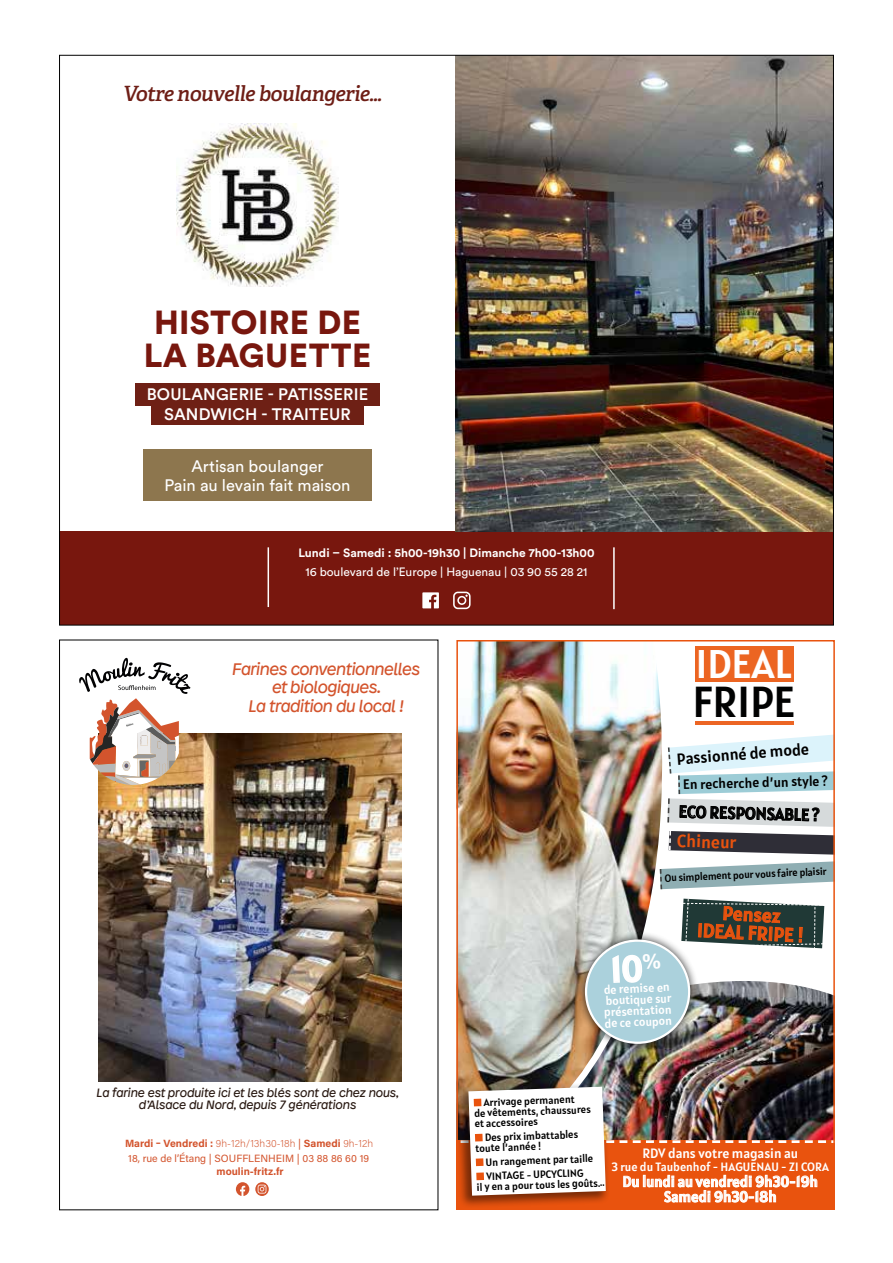
<style>
.page{position:relative;width:893px;height:1263px;background:#fff}
.page>*{position:absolute;margin:0;border:0;box-sizing:border-box;transform-origin:0 0}
.t1{font:43.05px "Alatsi";color:#010202}
.t2{font:39.75px "Alatsi";color:#fff}
.t3{font:900 33px/33px "Circular Std";letter-spacing:.01em;color:#78170e;text-align:center}
.t4{font:italic 21px "Adelle PE Sb";letter-spacing:-.03em;color:#6e1e16}
.t5{font:19.2px/18.5px "Alatsi";color:#e9530e;text-align:center}
.t6{font:17.55px "Alatsi";color:#e9530e}
.t7{font:16.8px "Alatsi";color:#000}
.t8{font:italic 16.65px/18.5px "Patron";letter-spacing:-.03em;color:#d3542d;text-align:center}
.t9{font:500 16.5px/19.8px "Circular Std";letter-spacing:.01em;color:#fff;text-align:center}
.t10{font:16.5px/19.2px "Circular Std";color:#fff;text-align:center}
.t11{font:16.05px "Alatsi";color:#000}
.t12{font:15px/15.1px "Alatsi";color:#fff;text-align:center}
.t13{font:13.65px "Alatsi";color:#000}
.t14{font:13.5px "Alatsi";color:#fff}
.t15{font:italic 12px/12px "Patron";letter-spacing:-.01em;color:#2a1a13;text-align:center}
.t16{font:12px/11.2px "Alatsi";color:#fff;text-align:justify}
.t17{font:700 12px "Circular Std";color:#fff}
.t18{font:12px "Circular Std";color:#fff}
.t19{font:10.5px/10.5px "Alatsi";color:#000}
.t20{font:200 10.5px "Acumin Pro";color:#d3542d}
.t21{font:10.5px "Acumin Pro";color:#d3542d}
.t22{font:700 10.5px "Acumin Pro";color:#d3542d}
.t23{font:10.35px "Alatsi";color:#000}
.s1{font-weight:700}
.s2{font-weight:400}
</style>
<div class="page">
<img style="left:98px;top:734px;width:304px;height:347px">
<svg style="left:236px;top:1182px;width:13px;height:14px"></svg>
<svg style="left:255px;top:1182px;width:14px;height:14px"></svg>
<svg style="left:79px;top:658px;width:111px;height:127px"></svg>
<img style="left:712px;top:984px;width:120px;height:103px">
<img style="left:459px;top:643px;width:253px;height:444px">
<div style="left:456px;top:1082px;width:155px;height:127px;background:#000;opacity:.49"></div>
<img style="left:459px;top:1087px;width:373px;height:120px">
<div style="left:474px;top:1099px;width:7px;height:7px;background:#e9530e"></div>
<div style="left:475px;top:1134px;width:8px;height:7px;background:#e9530e"></div>
<div style="left:476px;top:1158px;width:8px;height:8px;background:#e9530e"></div>
<div style="left:476px;top:1172px;width:8px;height:8px;background:#e9530e"></div>
<div style="left:695px;top:646px;width:99px;height:36px;background:#ec6522"></div>
<hr style="left:695px;top:722px;width:99px;height:3px;background:#ec6524">
<svg style="left:667px;top:734px;width:165px;height:121px"></svg>
<div style="left:576px;top:930px;width:123px;height:123px;background:#000;opacity:.82"></div>
<div style="left:586px;top:941px;width:103px;height:102px;background:#abd1dc;border-radius:50%"></div>
<div style="left:456px;top:640px;width:379px;height:570px;border:2px solid #e9530e"></div>
<div style="left:135px;top:383px;width:245px;height:23px;background:#6e2015"></div>
<div style="left:151px;top:404px;width:213px;height:21px;background:#6e2015"></div>
<div style="left:60px;top:531px;width:773px;height:94px;background:#78170e"></div>
<img style="left:455px;top:57px;width:377px;height:474px">
<hr style="left:268px;top:547px;width:1px;height:60px;background:#fff">
<hr style="left:613px;top:547px;width:2px;height:62px;background:#fff">
<img style="left:176px;top:123px;width:163px;height:163px">
<div style="left:143px;top:449px;width:229px;height:52px;background:#8d764e"></div>
<svg style="left:453px;top:592px;width:18px;height:17px"></svg>
<svg style="left:422px;top:592px;width:17px;height:16px"></svg>
<svg style="left:612px;top:861px;width:223px;height:123px"></svg>
<h3 class="t4" style="left:123px;top:78px;width:261px">Votre nouvelle boulangerie...</h3>
<h3 class="t3" style="left:144px;top:305px;width:229px">HISTOIRE DE<br>LA BAGUETTE</h3>
<h3 class="t9" style="left:147px;top:384px;width:223px">BOULANGERIE - PATISSERIE<br>SANDWICH - TRAITEUR</h3>
<h3 class="t10" style="left:164px;top:456px;width:188px">Artisan boulanger<br>Pain au levain fait maison</h3>
<p class="t17" style="left:298px;top:545px;width:298px">Lundi – Samedi : 5h00-19h30 | Dimanche 7h00-13h00</p>
<p class="t18" style="left:305px;top:564px;width:284px">16 boulevard de l’Europe | Haguenau | 03 90 55 28 21</p>
<h3 class="t8" style="left:232px;top:658px;width:190px">Farines conventionnelles et biologiques.<br>La tradition du local !</h3>
<h2 class="t2" style="left:696px;top:630px;width:98px">IDEAL</h2>
<h1 class="t1" style="left:693px;top:665px;width:104px">FRIPE</h1>
<h3 class="t11" style="left:676px;top:745px;width:134px;rotate:-4deg">Passionné de mode</h3>
<h3 class="t13" style="left:683px;top:772px;width:146px;rotate:-1deg">En recherche d’un style ?</h3>
<h3 class="t7" style="left:679px;top:796px;width:142px;rotate:2deg">ECO RESPONSABLE ?</h3>
<h3 class="t6" style="left:677px;top:826px;width:61px;rotate:2deg">Chineur</h3>
<p class="t23" style="left:664px;top:868px;width:164px;rotate:-2deg">Ou simplement pour vous faire plaisir</p>
<h3 class="t5" style="left:699px;top:900px;width:108px;rotate:3deg">Pensez<br>IDEAL FRIPE !</h3>
<p class="t16" style="left:602px;top:983px;width:70px;rotate:-3deg">de remise en boutique sur présentation de ce coupon</p>
<p class="t15" style="left:97px;top:1085px;width:304px">La farine est produite ici et les blés sont de chez nous, d’Alsace du Nord, depuis 7 générations</p>
<p class="t20" style="left:125px;top:1136px;width:249px"><span class="s1">Mardi – Vendredi :</span> 9h-12h/13h30-18h <span class="s2">|</span> <span class="s1">Samedi</span> 9h-12h</p>
<p class="t21" style="left:128px;top:1151px;width:242px">18, rue de l’Étang | SOUFFLENHEIM | 03 88 86 60 19</p>
<p class="t22" style="left:217px;top:1163px;width:68px">moulin-fritz.fr</p>
<p class="t19" style="left:474px;top:1096px;width:118px;text-indent:10px;rotate:-2deg">Arrivage permanent<br>de vêtements, chaussures et accessoires</p>
<p class="t19" style="left:475px;top:1131px;width:105px;text-indent:10px;rotate:-2deg">Des prix imbattables toute l’année !</p>
<p class="t19" style="left:486px;top:1154px;width:109px;line-height:14.1px;rotate:-2deg">Un rangement par taille<br>VINTAGE - UPCYCLING</p>
<p class="t19" style="left:477px;top:1180px;width:129px;rotate:-2deg">il y en a pour tous les goûts...</p>
<p class="t14" style="left:642px;top:1142px;width:157px">RDV dans votre magasin au</p>
<p class="t16" style="left:612px;top:1159px;width:219px">3 rue du Taubenhof - HAGUENAU - ZI CORA</p>
<h3 class="t12" style="left:623px;top:1172px;width:197px">Du lundi au vendredi 9h30-19h<br>Samedi 9h30-18h</h3>
</div>
